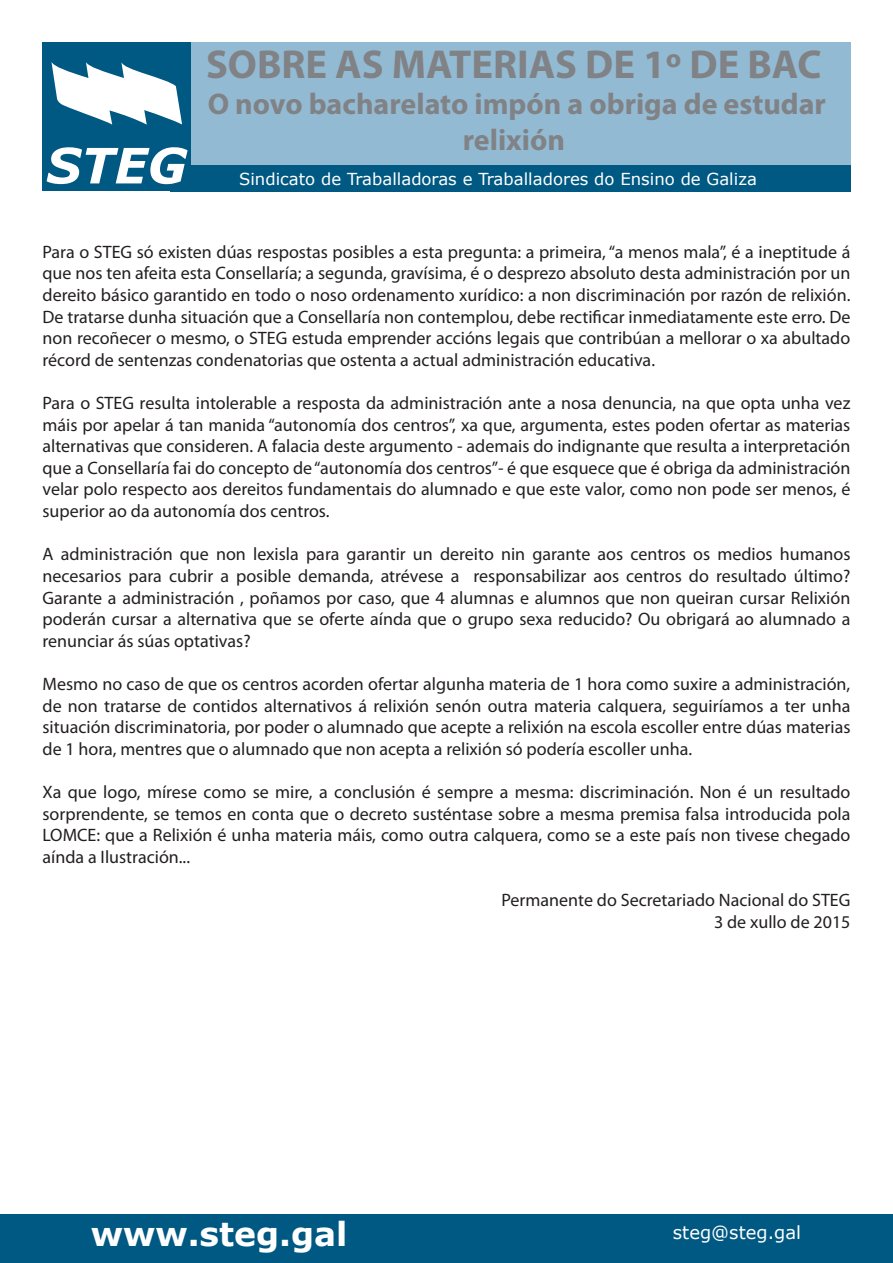
<style>
.page{position:relative;width:893px;height:1263px;background:#fff}
.page>*{position:absolute;margin:0;border:0;box-sizing:border-box;transform-origin:0 0}
.t1{font:700 40.5px "Myriad Pro";color:#808285}
.t2{font:700 33px "Verdana";color:#fff}
.t3{font:700 30px/36px "Myriad Pro";color:#808285;text-align:center}
.t4{font:18px/21.6px "Myriad Pro";color:#231f20;text-align:justify}
.t5{font:18px "Verdana";color:#fff}
.t6{font:16.5px "Verdana";color:#fff}
</style>
<div class="page">
<div style="left:187px;top:43px;width:663px;height:123px;background:#93bad3"></div>
<div style="left:170px;top:165px;width:680px;height:26px;background:#005983"></div>
<div style="left:0;top:1214px;width:893px;height:49px;background:#005983"></div>
<div style="left:43px;top:43px;width:148px;height:148px;background:#005983"></div>
<svg style="left:47px;top:147px;width:141px;height:37px"></svg>
<svg style="left:51px;top:62px;width:131px;height:63px"></svg>
<p class="t1" style="left:206px;top:38px;width:617px">SOBRE AS MATERIAS DE 1º DE BAC</p>
<p class="t3" style="left:208px;top:85px;width:620px">O novo bacharelato impón a obriga de estudar relixión</p>
<p class="t6" style="left:239px;top:168px;width:519px">Sindicato de Traballadoras e Traballadores do Ensino de Galiza</p>
<p class="t4" style="left:43px;top:241px;width:809px">Para o STEG só existen dúas respostas posibles a esta pregunta: a primeira, “a menos mala”, é a ineptitude á que nos ten afeita esta Consellaría; a segunda, gravísima, é o desprezo absoluto desta administración por un dereito básico garantido en todo o noso ordenamento xurídico: a non discriminación por razón de relixión.<br>De tratarse dunha situación que a Consellaría non contemplou, debe rectificar inmediatamente este erro. De non recoñecer o mesmo, o STEG estuda emprender accións legais que contribúan a mellorar o xa abultado récord de sentenzas condenatorias que ostenta a actual administración educativa.</p>
<p class="t4" style="left:43px;top:392px;width:809px">Para o STEG resulta intolerable a resposta da administración ante a nosa denuncia, na que opta unha vez máis por apelar á tan manida “autonomía dos centros”, xa que, argumenta, estes poden ofertar as materias alternativas que consideren. A falacia deste argumento - ademais do indignante que resulta a interpretación que a Consellaría fai do concepto de “autonomía dos centros”- é que esquece que é obriga da administración velar polo respecto aos dereitos fundamentais do alumnado e que este valor, como non pode ser menos, é superior ao da autonomía dos centros.</p>
<p class="t4" style="left:43px;top:543px;width:809px">A administración que non lexisla para garantir un dereito nin garante aos centros os medios humanos necesarios para cubrir a posible demanda, atrévese a responsabilizar aos centros do resultado último?<br>Garante a administración , poñamos por caso, que 4 alumnas e alumnos que non queiran cursar Relixión poderán cursar a alternativa que se oferte aínda que o grupo sexa reducido? Ou obrigará ao alumnado a renunciar ás súas optativas?</p>
<p class="t4" style="left:43px;top:673px;width:809px">Mesmo no caso de que os centros acorden ofertar algunha materia de 1 hora como suxire a administración, de non tratarse de contidos alternativos á relixión senón outra materia calquera, seguiríamos a ter unha situación discriminatoria, por poder o alumnado que acepte a relixión na escola escoller entre dúas materias de 1 hora, mentres que o alumnado que non acepta a relixión só podería escoller unha.</p>
<p class="t4" style="left:43px;top:781px;width:809px">Xa que logo, mírese como se mire, a conclusión é sempre a mesma: discriminación. Non é un resultado sorprendente, se temos en conta que o decreto susténtase sobre a mesma premisa falsa introducida pola LOMCE: que a Relixión é unha materia máis, como outra calquera, como se a este país non tivese chegado aínda a Ilustración...</p>
<p class="t4" style="left:501px;top:889px;width:350px">Permanente do Secretariado Nacional do STEG</p>
<p class="t4" style="left:714px;top:910px;width:138px">3 de xullo de 2015</p>
<p class="t2" style="left:91px;top:1211px;width:258px">www.steg.gal</p>
<p class="t5" style="left:673px;top:1220px;width:130px">steg@steg.gal</p>
</div>
